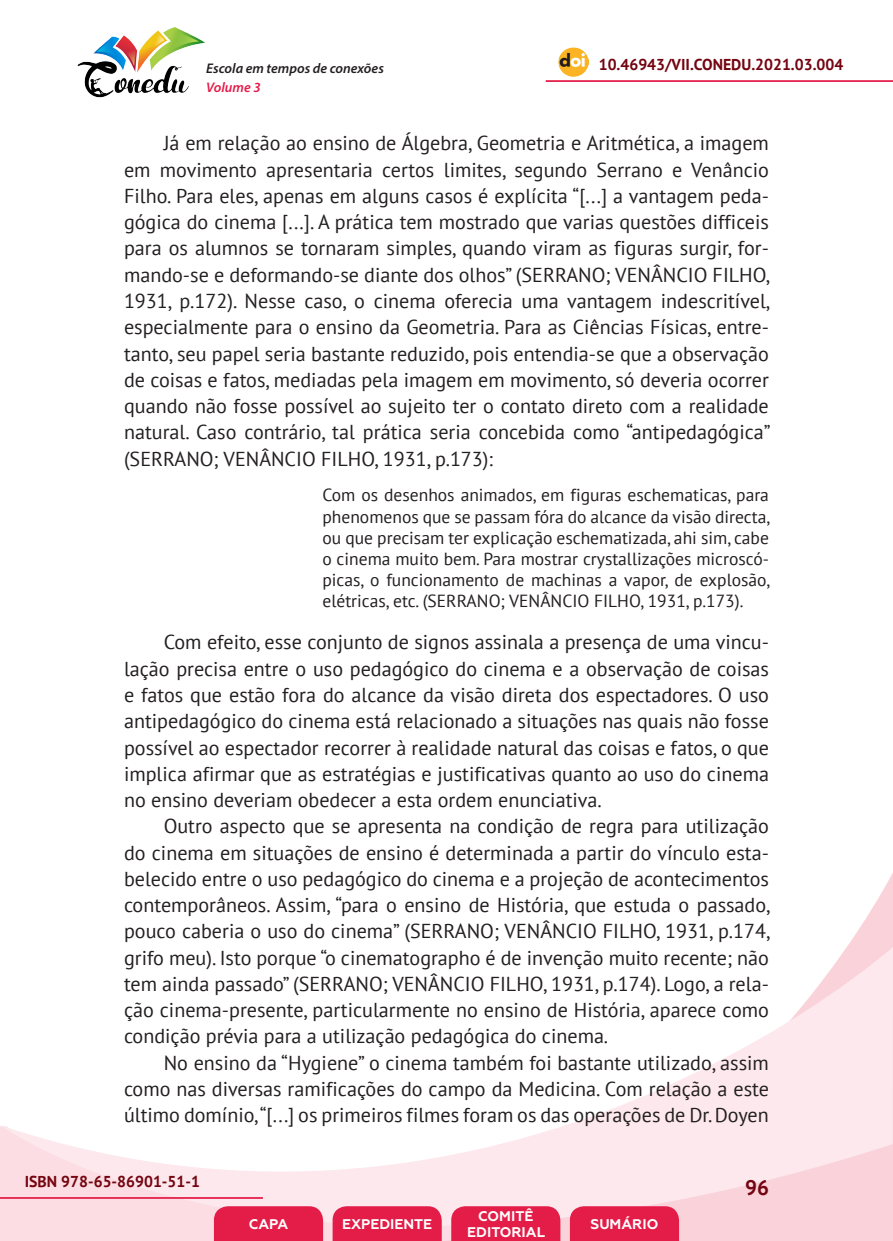
<style>
.page{position:relative;width:893px;height:1241px;background:#fff}
.page>*{position:absolute;margin:0;border:0;box-sizing:border-box;transform-origin:0 0}
.t1{font:700 21px "PT Sans";color:#740410}
._8_CORPO{font:20.12px/26.2px "PT Sans";color:#231f20;text-align:justify}
._12_CITACAO{font:17.5px/21px "PT Sans";color:#231f20;text-align:justify}
.t2{font:700 15.75px "PT Sans";color:#740410}
.t3{font:700 14px/16.8px "Geometria";color:#fff;text-align:center}
.t4{font:italic 600 14px "Myriad Pro";color:#231f20}
.t5{font:italic 600 14px "Myriad Pro";color:#e41c48}
</style>
<div class="page">
<svg style="left:848px;top:873px;width:45px;height:73px"></svg>
<svg style="left:0;top:946px;width:893px;height:294px"></svg>
<hr style="left:0;top:1196px;width:263px;height:2px;background:#e41c48">
<hr style="left:546px;top:80px;width:347px;height:2px;background:#e41c48">
<img style="left:559px;top:47px;width:30px;height:30px">
<img style="left:77px;top:27px;width:128px;height:71px">
<svg style="left:214px;top:1205px;width:109px;height:35px;background:#e52751"></svg>
<svg style="left:333px;top:1205px;width:109px;height:35px;background:#e52751"></svg>
<svg style="left:451px;top:1205px;width:109px;height:35px;background:#e52751"></svg>
<svg style="left:570px;top:1205px;width:109px;height:35px;background:#e52650"></svg>
<p class="t4" style="left:206px;top:59px;width:179px">Escola em tempos de conexões</p>
<p class="t2" style="left:599px;top:54px;width:246px">10.46943/VII.CONEDU.2021.03.004</p>
<p class="t5" style="left:206px;top:78px;width:56px">Volume 3</p>
<p class="_8_CORPO" style="left:124px;top:130px;width:648px;text-indent:40px">Já em relação ao ensino de Álgebra, Geometria e Aritmética, a imagem em movimento apresentaria certos limites, segundo Serrano e Venâncio Filho. Para eles, apenas em alguns casos é explícita “[...] a vantagem peda&shy;gógica do cinema [...]. A prática tem mostrado que varias questões difficeis para os alumnos se tornaram simples, quando viram as figuras surgir, for&shy;mando-se e deformando-se diante dos olhos” (SERRANO; VENÂNCIO FILHO, 1931, p.172). Nesse caso, o cinema oferecia uma vantagem indescritível, especialmente para o ensino da Geometria. Para as Ciências Físicas, entre&shy;tanto, seu papel seria bastante reduzido, pois entendia-se que a observação de coisas e fatos, mediadas pela imagem em movimento, só deveria ocorrer quando não fosse possível ao sujeito ter o contato direto com a realidade natural. Caso contrário, tal prática seria concebida como “antipedagógica” (SERRANO; VENÂNCIO FILHO, 1931, p.173):</p>
<p class="_12_CITACAO" style="left:322px;top:484px;width:449px">Com os desenhos animados, em figuras eschematicas, para phenomenos que se passam fóra do alcance da visão directa, ou que precisam ter explicação eschematizada, ahi sim, cabe o cinema muito bem. Para mostrar crystallizações microscó&shy;picas, o funcionamento de machinas a vapor, de explosão, elétricas, etc. (SERRANO; VENÂNCIO FILHO, 1931, p.173).</p>
<p class="_8_CORPO" style="left:124px;top:628px;width:646px;text-indent:40px">Com efeito, esse conjunto de signos assinala a presença de uma vincu&shy;lação precisa entre o uso pedagógico do cinema e a observação de coisas e fatos que estão fora do alcance da visão direta dos espectadores. O uso antipedagógico do cinema está relacionado a situações nas quais não fosse possível ao espectador recorrer à realidade natural das coisas e fatos, o que implica afirmar que as estratégias e justificativas quanto ao uso do cinema no ensino deveriam obedecer a esta ordem enunciativa.</p>
<p class="_8_CORPO" style="left:124px;top:812px;width:648px;text-indent:40px">Outro aspecto que se apresenta na condição de regra para utilização do cinema em situações de ensino é determinada a partir do vínculo esta&shy;belecido entre o uso pedagógico do cinema e a projeção de acontecimentos contemporâneos. Assim, “para o ensino de História, que estuda o passado, pouco caberia o uso do cinema” (SERRANO; VENÂNCIO FILHO, 1931, p.174, grifo meu). Isto porque “o cinematographo é de invenção muito recente; não tem ainda passado” (SERRANO; VENÂNCIO FILHO, 1931, p.174). Logo, a rela&shy;ção cinema-presente, particularmente no ensino de História, aparece como condição prévia para a utilização pedagógica do cinema.</p>
<p class="_8_CORPO" style="left:124px;top:1048px;width:646px;text-indent:40px">No ensino da “Hygiene” o cinema também foi bastante utilizado, assim como nas diversas ramificações do campo da Medicina. Com relação a este último domínio, “[...] os primeiros filmes foram os das operações de Dr. Doyen</p>
<p class="t2" style="left:25px;top:1170px;width:177px">ISBN 978-65-86901-51-1</p>
<p class="t3" style="left:249px;top:1215px;width:41px">CAPA</p>
<p class="t3" style="left:342px;top:1215px;width:92px">EXPEDIENTE</p>
<p class="t3" style="left:467px;top:1207px;width:79px">COMITÊ<br>EDITORIAL</p>
<p class="t3" style="left:590px;top:1215px;width:69px">SUMÁRIO</p>
<p class="t1" style="left:745px;top:1173px;width:25px">96</p>
</div>
